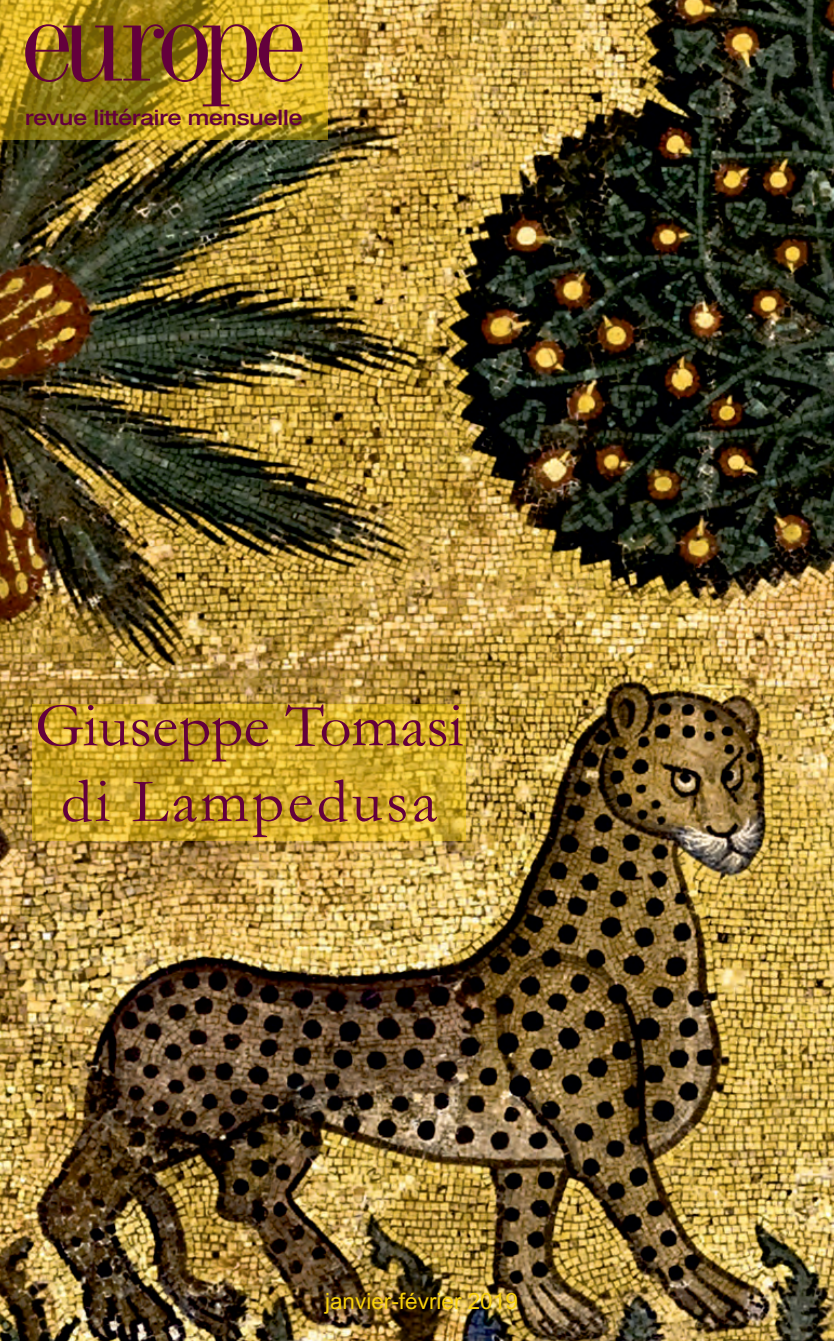
<style>
.page{position:relative;width:834px;height:1341px;background:#fff}
.page>*{position:absolute;margin:0;border:0;box-sizing:border-box;transform-origin:0 0}
.t1{font:117px "Industrial 736 BT";letter-spacing:-.075em;color:#63003c;scale:1.07 1}
.t2{font:63px "Garamond";color:#63003c}
.t3{font:63px "Garamond";letter-spacing:.05em;color:#63003c}
.t4{font:22.5px "Arial";color:#f9d20b}
.t5{font:500 21.15px "Swiss 721 BT";letter-spacing:-.025em;color:#63003c;scale:1.2 1}
</style>
<div class="page">
<img style="left:0;top:0;width:833px;height:1340px">
<div style="left:0;top:0;width:327px;height:139px;background:#f9d20b;opacity:.45"></div>
<div style="left:32px;top:704px;width:434px;height:136px;background:#f9d20b;opacity:.45"></div>
<p class="t1" style="left:21px;top:-2px;width:269px">europe</p>
<p class="t5" style="left:25px;top:106px;width:233px">revue littéraire mensuelle</p>
<p class="t2" style="left:35px;top:686px;width:429px">Giuseppe Tomasi</p>
<p class="t3" style="left:61px;top:762px;width:377px">di Lampedusa</p>
<p class="t4" style="left:325px;top:1292px;width:194px">janvier-février 2019</p>
</div>
